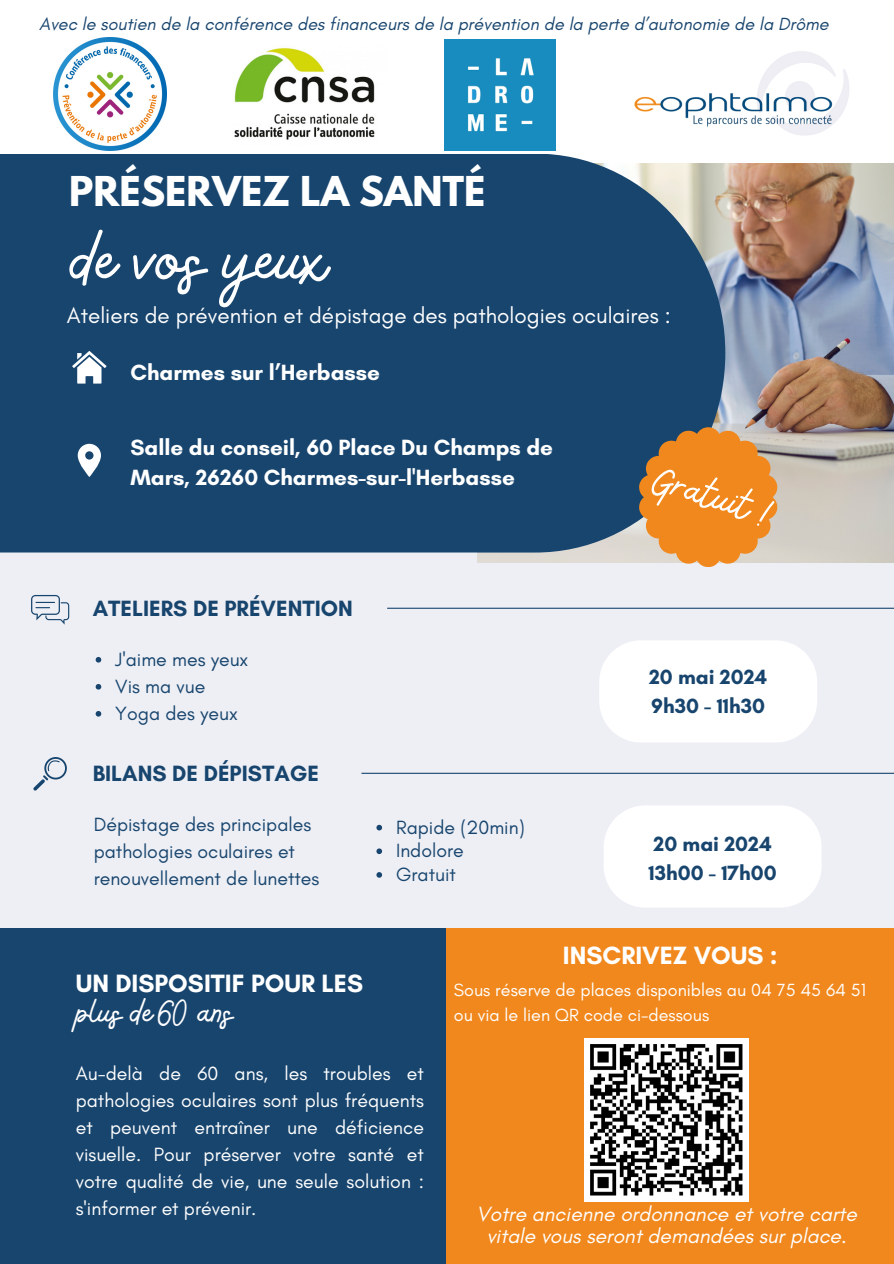
<style>
.page{position:relative;width:894px;height:1264px;background:#fff}
.page>*{position:absolute;margin:0;border:0;box-sizing:border-box;transform-origin:0 0}
.t1{font:77.85px "Bellaboo";color:#fff}
.t2{font:45.45px "Bellaboo";color:#fff}
.t3{font:37.35px "Bellaboo";color:#fff}
.t4{font:700 36.45px "League Spartan";color:#fff}
.t5{font:700 25.5px "Glacial Indifference";color:#fff}
.t6{font:700 22.5px/30.3px "Glacial Indifference";color:#fff}
.t7{font:22.5px "Glacial Indifference";color:#fff}
.t8{font:700 22.5px "Glacial Indifference";color:#18456e}
.t9{font:italic 21px/22.5px "Glacial Indifference";color:#fff;text-align:center}
.t10{font:700 21px "Glacial Indifference";color:#18456e}
.t11{font:19.5px/27px "Glacial Indifference";color:#fff;text-align:justify}
.t12{font:19.5px/27px "Glacial Indifference";color:#18456e}
.t13{font:italic 18px "Glacial Indifference";color:#18456e}
.t14{font:18px/24.8px "Glacial Indifference";color:#fff}
</style>
<div class="page">
<div style="left:0;top:552px;width:893px;height:389px;background:#eeeff5"></div>
<img style="left:477px;top:164px;width:416px;height:398px">
<div style="left:0;top:154px;width:725px;height:398px;background:#18456e"></div>
<svg style="left:72px;top:351px;width:35px;height:32px"></svg>
<svg style="left:638px;top:427px;width:139px;height:140px;background:#dc9042"></svg>
<hr style="left:387px;top:607px;width:506px;height:2px;background:#18456e">
<hr style="left:361px;top:772px;width:532px;height:1px;background:#18456e">
<div style="left:599px;top:640px;width:217px;height:102px;background:#fff"></div>
<div style="left:0;top:927px;width:449px;height:336px;background:#18456e"></div>
<div style="left:446px;top:927px;width:447px;height:336px;background:#f1881d"></div>
<svg style="left:33px;top:757px;width:34px;height:33px"></svg>
<svg style="left:31px;top:595px;width:38px;height:29px"></svg>
<svg style="left:78px;top:444px;width:23px;height:33px"></svg>
<img style="left:634px;top:51px;width:215px;height:84px">
<img style="left:234px;top:47px;width:141px;height:93px">
<img style="left:54px;top:38px;width:112px;height:112px">
<img style="left:444px;top:39px;width:111px;height:112px">
<div style="left:604px;top:806px;width:217px;height:101px;background:#fff"></div>
<img style="left:584px;top:1038px;width:164px;height:163px">
<svg style="left:96px;top:657px;width:5px;height:5px"></svg>
<svg style="left:96px;top:684px;width:5px;height:5px"></svg>
<svg style="left:96px;top:711px;width:5px;height:5px"></svg>
<svg style="left:376px;top:824px;width:6px;height:6px"></svg>
<svg style="left:376px;top:848px;width:6px;height:6px"></svg>
<svg style="left:376px;top:872px;width:6px;height:5px"></svg>
<p class="t13" style="left:39px;top:13px;width:790px">Avec le soutien de la conférence des financeurs de la prévention de la perte d’autonomie de la Drôme</p>
<h3 class="t4" style="left:69px;top:173px;width:417px">PRÉSERVEZ LA SANTÉ</h3>
<h1 class="t1" style="left:69px;top:210px;width:259px">de vos yeux</h1>
<p class="t7" style="left:67px;top:302px;width:605px">Ateliers de prévention et dépistage des pathologies oculaires :</p>
<p class="t6" style="left:130px;top:356px;width:251px">Charmes sur l’Herbasse</p>
<p class="t6" style="left:130px;top:431px;width:424px">Salle du conseil, 60 Place Du Champs de<br>Mars, 26260 Charmes-sur-l'Herbasse</p>
<p class="t8" style="left:93px;top:594px;width:262px">ATELIERS DE PRÉVENTION</p>
<h2 class="t12" style="left:115px;top:645px;width:134px">J'aime mes yeux</h2>
<p class="t12" style="left:115px;top:672px;width:92px">Vis ma vue</p>
<p class="t12" style="left:115px;top:699px;width:124px">Yoga des yeux</p>
<p class="t8" style="left:93px;top:759px;width:228px">BILANS DE DÉPISTAGE</p>
<p class="t12" style="left:94px;top:810px;width:227px">Dépistage des principales pathologies oculaires et renouvellement de lunettes</p>
<p class="t12" style="left:396px;top:813px;width:130px">Rapide (20min)</p>
<h6 class="t12" style="left:396px;top:837px;width:69px">Indolore</h6>
<p class="t12" style="left:396px;top:860px;width:61px">Gratuit</p>
<p class="t2" style="left:661px;top:450px;width:126px;rotate:17deg">Gratuit !</p>
<p class="t10" style="left:649px;top:663px;width:120px">20 mai 2024</p>
<p class="t10" style="left:651px;top:693px;width:115px">9h30 - 11h30</p>
<p class="t10" style="left:653px;top:830px;width:120px">20 mai 2024</p>
<h5 class="t10" style="left:648px;top:859px;width:130px">13h00 - 17h00</h5>
<p class="t5" style="left:76px;top:967px;width:289px">UN DISPOSITIF POUR LES</p>
<p class="t3" style="left:76px;top:988px;width:159px">plus de 60 ans</p>
<h6 class="t11" style="left:76px;top:1059px;width:349px">Au-delà de 60 ans, les troubles et pathologies oculaires sont plus fréquents et peuvent entraîner une déficience visuelle. Pour préserver votre santé et votre qualité de vie, une seule solution : s'informer et prévenir.</h6>
<p class="t5" style="left:562px;top:939px;width:216px">INSCRIVEZ VOUS :</p>
<p class="t14" style="left:454px;top:977px;width:413px">Sous réserve de places disponibles au 04 75 45 64 51 ou via le lien QR code ci-dessous</p>
<p class="t9" style="left:476px;top:1202px;width:382px">Votre ancienne ordonnance et votre carte vitale vous seront demandées sur place.</p>
</div>
